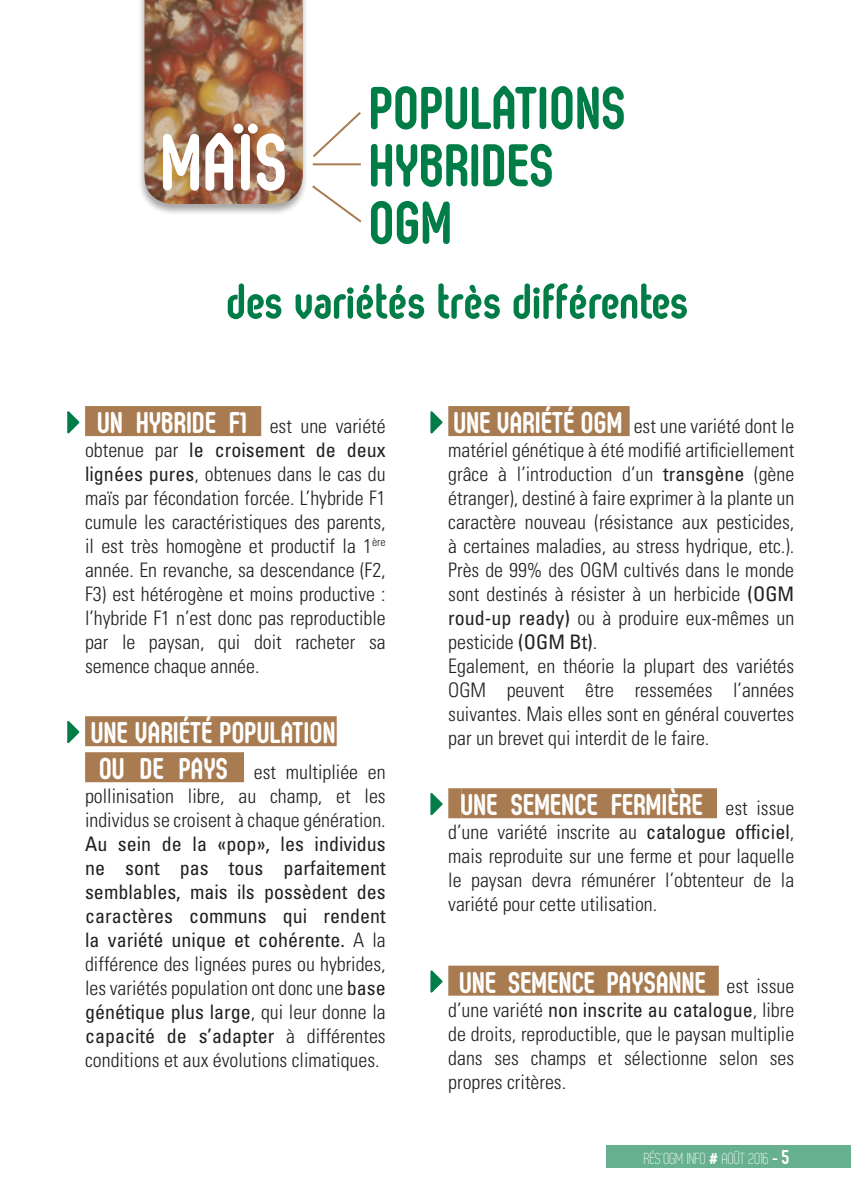
<style>
.page{position:relative;width:851px;height:1191px;background:#fff}
.page>*{position:absolute;margin:0;border:0;box-sizing:border-box;transform-origin:0 0}
.t1{font:700 80px "Oval";color:#fff}
.t2{font:700 60px/57.4px "Oval";color:#007c47}
.t3{font:700 50px "Oval";color:#007c47}
.t4{font:700 30px "Oval";color:#fff}
.t5{font:300 condensed 20px/24px "Univers LT Std";color:#231f20;text-align:justify}
.t6{font:condensed 20px/24px "Univers LT Std";color:#231f20;text-align:justify}
.t7{font:300 16px "Oval";color:#fff}
.s1{font-family:"Oval";font-weight:700;font-stretch:normal;font-size:30px;color:#fff}
.s2{font-weight:400}
.s3{font-weight:300}
.s4{font-family:"Univers LT Std";font-weight:300;font-stretch:condensed;font-size:20px;color:#231f20}
.s5{font-weight:700}
.s6{font-weight:700;font-size:20px}
</style>
<div class="page">
<div style="left:138px;top:0;width:170px;height:216px;background:#231f20;opacity:.4"></div>
<img style="left:144px;top:0;width:159px;height:204px">
<div style="left:85px;top:406px;width:176px;height:30px;background:#a97b50"></div>
<div style="left:85px;top:716px;width:251px;height:30px;background:#a97b50"></div>
<div style="left:85px;top:752px;width:159px;height:30px;background:#a97b50"></div>
<svg style="left:67px;top:411px;width:13px;height:23px"></svg>
<svg style="left:67px;top:721px;width:13px;height:23px"></svg>
<svg style="left:313px;top:112px;width:48px;height:45px"></svg>
<hr style="left:313px;top:163px;width:48px;height:2px;background:#a97b50">
<svg style="left:312px;top:185px;width:50px;height:38px"></svg>
<div style="left:448px;top:406px;width:181px;height:30px;background:#a97b50"></div>
<div style="left:448px;top:788px;width:13px;height:30px;background:#a97b50"></div>
<div style="left:461px;top:788px;width:255px;height:30px;background:#a97b50"></div>
<div style="left:448px;top:965px;width:270px;height:30px;background:#a97b50"></div>
<svg style="left:430px;top:411px;width:13px;height:23px"></svg>
<svg style="left:430px;top:793px;width:13px;height:23px"></svg>
<svg style="left:430px;top:970px;width:13px;height:23px"></svg>
<div style="left:606px;top:1145px;width:244px;height:22px;background:#66b090"></div>
<h1 class="t1" style="left:163px;top:115px;width:129px">MAÏS</h1>
<h2 class="t2" style="left:371px;top:78px;width:258px">POPULATIONS<br>HYBRIDES<br>OGM</h2>
<h3 class="t3" style="left:228px;top:272px;width:463px">des variétés très différentes</h3>
<p class="t5" style="left:85px;top:414px;width:302px;text-indent:13px"><span class="s1">UN HYBRIDE F1</span> est une variété obtenue par <span class="s2">le croisement de deux lignées pures</span>, obtenues dans le cas du maïs par fécondation forcée. L’hybride F1 cumule les caractéristiques des parents, il est très homogène et productif la 1<sup>ère </sup>année. En revanche, sa descendance (F2, F3) est hétérogène et moins productive : l’hybride F1 n’est donc pas reproductible par le paysan, qui doit racheter sa semence chaque année.</p>
<h3 class="t4" style="left:92px;top:715px;width:246px">UNE VARIÉTÉ POPULATION</h3>
<p class="t5" style="left:85px;top:760px;width:302px;text-indent:15px"><span class="s1">OU DE PAYS</span> est multipliée en pollinisation libre, au champ, et les individus se croisent à chaque génération.</p>
<p class="t6" style="left:85px;top:832px;width:302px">Au sein de la «pop», les individus ne sont pas tous parfaitement semblables, mais ils possèdent des caractères communs qui rendent la variété unique et cohérente. <span class="s3">A la différence des lignées pures ou hybrides, les variétés population ont donc une</span> base génétique plus large<span class="s3">, qui leur donne la </span>capacité de s’adapter <span class="s3">à différentes conditions et aux évolutions climatiques.</span></p>
<p class="t5" style="left:448px;top:414px;width:347px;text-align:left;text-indent:6px"><span class="s1">UNE VARIÉTÉ OGM</span> est une variété dont le matériel génétique à été modifié artificiellement grâce à l’introduction d’un <span class="s2">transgène</span> (gène étranger), destiné à faire exprimer à la plante un caractère nouveau (résistance aux pesticides, à certaines maladies, au stress hydrique, etc.).<br>Près de 99% des OGM cultivés dans le monde sont destinés à résister à un herbicide <span class="s2">(OGM roud-up ready)</span> ou à produire eux-mêmes un pesticide <span class="s2">(OGM Bt)</span>.<br>Egalement, en théorie la plupart des variétés OGM peuvent être ressemées l’années suivantes. Mais elles sont en général couvertes par un brevet qui interdit de le faire.</p>
<h3 class="t4" style="left:461px;top:787px;width:334px">UNE SEMENCE FERMIÈRE <span class="s4">est issue</span></h3>
<p class="t5" style="left:448px;top:820px;width:347px">d’une variété inscrite au <span class="s2">catalogue officiel</span>, mais reproduite sur une ferme et pour laquelle le paysan devra rémunérer l’obtenteur de la variété pour cette utilisation.</p>
<h3 class="t4" style="left:460px;top:964px;width:335px">UNE SEMENCE PAYSANNE <span class="s4">est issue</span></h3>
<p class="t5" style="left:448px;top:997px;width:347px">d’une variété <span class="s2">non inscrite au catalogue</span>, libre de droits, reproductible, que le paysan multiplie dans ses champs et sélectionne selon ses propres critères.</p>
<p class="t7" style="left:644px;top:1150px;width:147px">RÉS’OGM INFO <span class="s5">#</span> AOÛT 2016 <span class="s5">-</span> <span class="s6">5</span></p>
</div>
